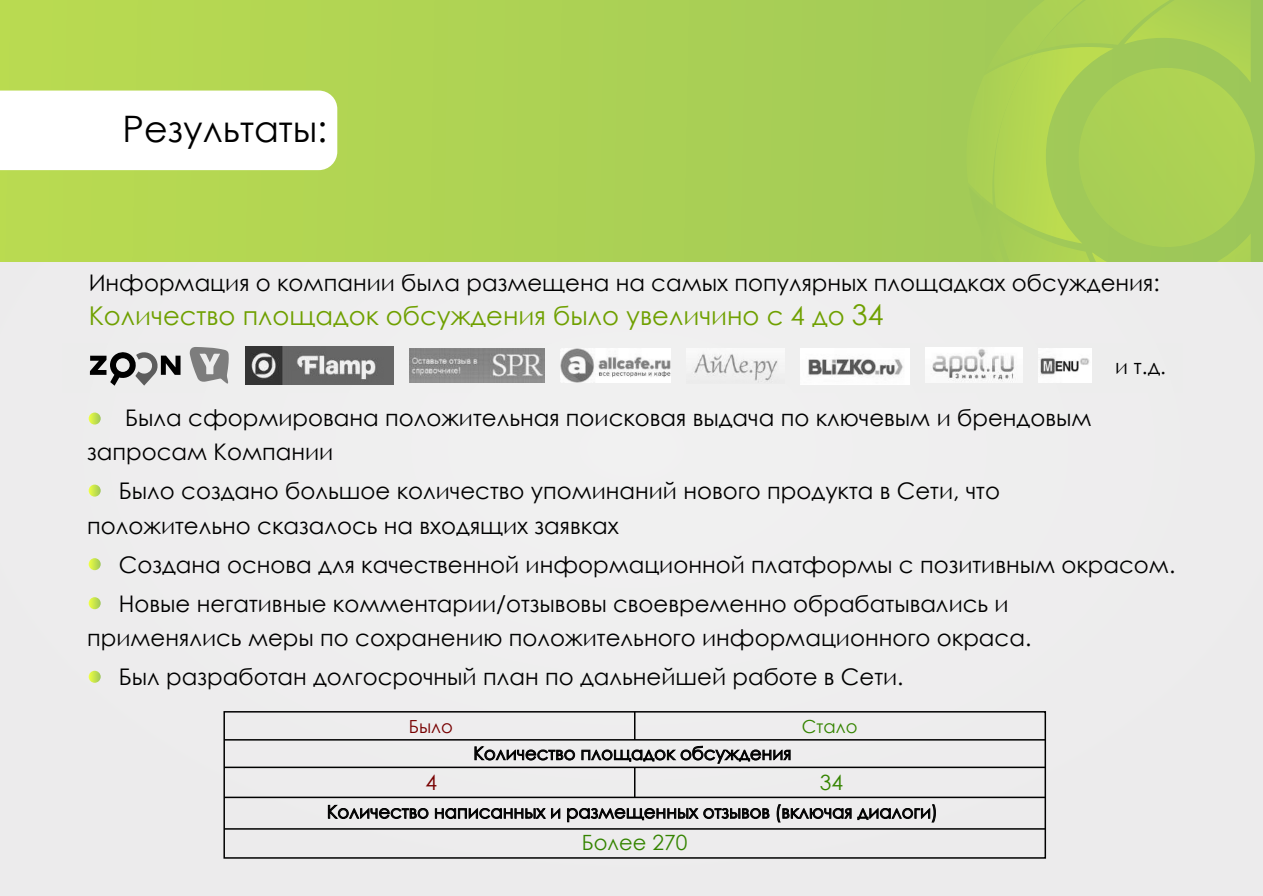
<style>
.page{position:relative;width:1263px;height:896px;background:#fff}
.page>*{position:absolute;margin:0;border:0;box-sizing:border-box;transform-origin:0 0}
.t1{font:36.45px "Century Gothic";color:#000}
.t2{font:25.8px "Century Gothic";color:#6fa000}
.t3{font:22.8px/34.2px "Century Gothic";color:#000}
.t4{font:21px "Century Gothic";color:#348400}
.t5{font:21px "Century Gothic";color:#700}
.t6{font:20.85px "Century Gothic";color:#000}
.t7{font:18px "Century Gothic";color:#000}
.t8{font:18px "Century Gothic";color:#348400}
.t9{font:18px "Century Gothic";color:#700}
.s1{font-size:28.5px}
</style>
<div class="page">
<div style="left:0;top:0;width:1263px;height:895px;background:#eeedee"></div>
<div style="left:0;top:0;width:1262px;height:261px;background:#add254"></div>
<svg style="left:968px;top:0;width:295px;height:261px"></svg>
<div style="left:0;top:90px;width:337px;height:80px;background:#fff"></div>
<svg style="left:89px;top:412px;width:12px;height:12px"></svg>
<svg style="left:89px;top:484px;width:12px;height:12px"></svg>
<svg style="left:89px;top:558px;width:12px;height:12px"></svg>
<svg style="left:89px;top:597px;width:12px;height:12px"></svg>
<svg style="left:89px;top:670px;width:12px;height:12px"></svg>
<svg style="left:223px;top:711px;width:824px;height:148px"></svg>
<hr style="left:224px;top:738px;width:821px;height:2px;background:#000">
<hr style="left:634px;top:767px;width:1px;height:30px;background:#000">
<hr style="left:224px;top:766px;width:821px;height:1px;background:#000">
<hr style="left:224px;top:796px;width:821px;height:1px;background:#000">
<hr style="left:224px;top:827px;width:821px;height:2px;background:#000">
<svg style="left:474px;top:746px;width:101px;height:14px"></svg>
<svg style="left:581px;top:711px;width:209px;height:52px"></svg>
<svg style="left:328px;top:804px;width:100px;height:14px"></svg>
<svg style="left:435px;top:807px;width:125px;height:11px"></svg>
<svg style="left:567px;top:807px;width:202px;height:14px"></svg>
<svg style="left:777px;top:804px;width:74px;height:18px"></svg>
<svg style="left:857px;top:804px;width:79px;height:18px"></svg>
<svg style="left:89px;top:346px;width:1003px;height:40px"></svg>
<h1 class="t1" style="left:122px;top:104px;width:206px">Результаты:</h1>
<p class="t3" style="left:89px;top:265px;width:1072px">Информация о компании была размещена на самых популярных площадках обсуждения:</p>
<p class="t2" style="left:89px;top:298px;width:796px">Количество площадок обсуждения было увеличино с 4 до <span class="s1">34</span></p>
<p class="t6" style="left:1115px;top:351px;width:52px">и т.д.</p>
<p class="t3" style="left:87px;top:400px;width:1006px;text-indent:38px">Была сформирована положительная поисковая выдача по ключевым и брендовым запросам Компании</p>
<p class="t3" style="left:87px;top:473px;width:914px;text-indent:32px">Было создано большое количество упоминаний нового продукта в Сети, что положительно сказалось на входящих заявках</p>
<p class="t3" style="left:119px;top:544px;width:1058px;line-height:39px">Создана основа для качественной информационной платформы с позитивным окрасом.<br>Новые негативные комментарии/отзывовы своевременно обрабатывались и</p>
<p class="t3" style="left:119px;top:617px;width:914px;line-height:39px;text-indent:-32px">применялись меры по сохранению положительного информационного окраса.<br>Был разработан долгосрочный план по дальнейшей работе в Сети.</p>
<p class="t9" style="left:409px;top:713px;width:46px">Было</p>
<p class="t8" style="left:802px;top:713px;width:57px">Стало</p>
<p class="t5" style="left:425px;top:767px;width:13px">4</p>
<p class="t7" style="left:473px;top:740px;width:320px">Количество площадок обсуждения</p>
<p class="t4" style="left:820px;top:767px;width:25px">34</p>
<p class="t7" style="left:327px;top:798px;width:612px">Количество написанных и размещенных отзывов (включая диалоги)</p>
<p class="t4" style="left:582px;top:827px;width:107px">Более 270</p>
</div>
